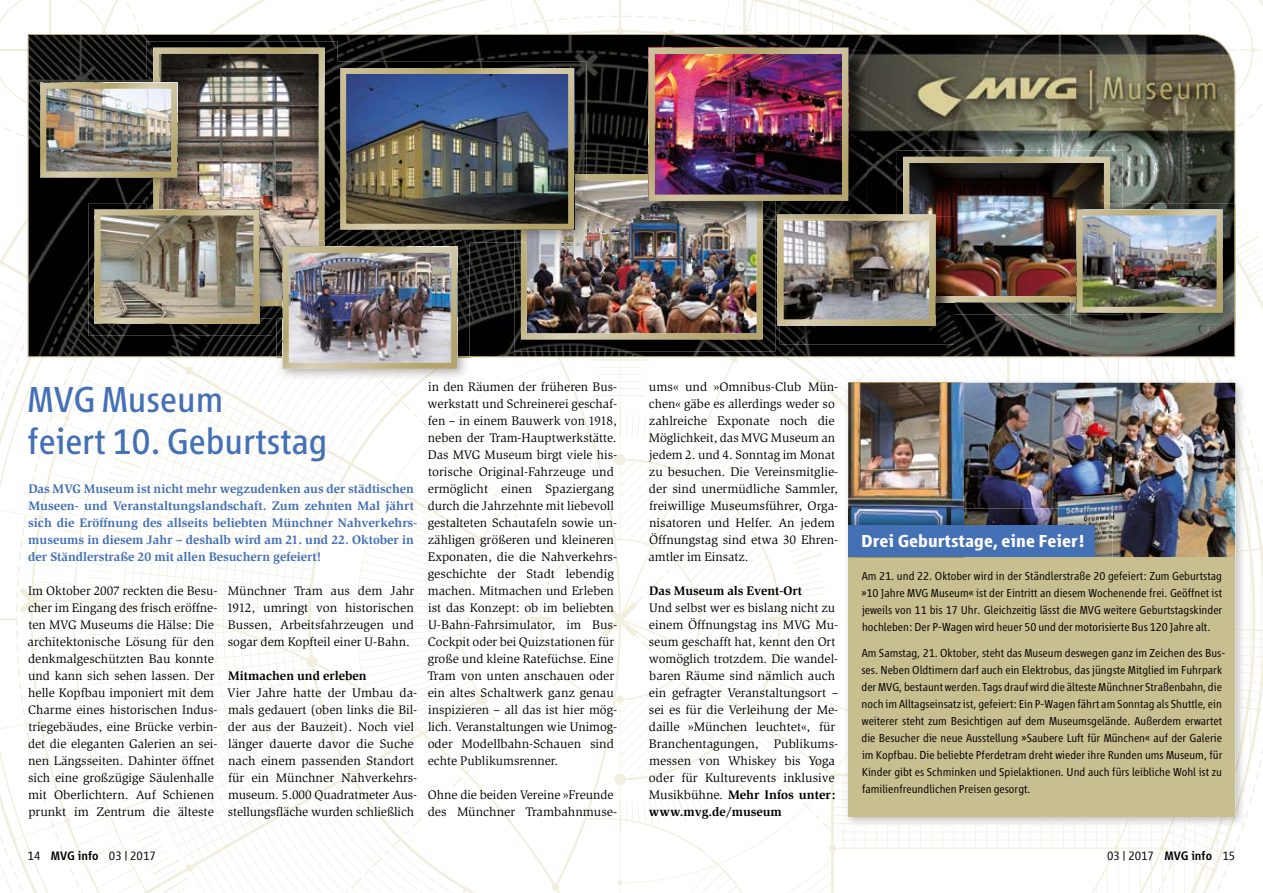
<style>
.page{position:relative;width:1263px;height:893px;background:#fff}
.page>*{position:absolute;margin:0;border:0;box-sizing:border-box;transform-origin:0 0}
.t1{font:37.5px/42px "Vialog LT";color:#4470b6}
.t2{font:700 18px "Vialog LT";color:#fff}
.t3{font:12.75px/17px "Slimbach";color:#000}
.t4{font:700 12.75px/17px "Slimbach";color:#4470b6}
.t5{font:700 12.75px "Slimbach";color:#000}
.t6{font:300 12.75px "Vialog LT";color:#000}
.t7{font:300 12px/17px "Vialog";color:#000;text-align:justify}
.s1{font-weight:500}
.s2{font-weight:700}
</style>
<div class="page">
<img style="left:0;top:0;width:1263px;height:893px">
<div style="left:848px;top:383px;width:387px;height:433px;background:#c8bf90"></div>
<img style="left:963px;top:383px;width:272px;height:174px">
<img style="left:848px;top:383px;width:115px;height:125px">
<img style="left:963px;top:508px;width:150px;height:49px">
<img style="left:848px;top:508px;width:115px;height:17px">
<div style="left:848px;top:525px;width:247px;height:32px;background:#4470b6"></div>
<h1 class="t1" style="left:28px;top:379px;width:301px">MVG Museum<br>feiert 10. Geburtstag</h1>
<p class="t4" style="left:28px;top:480px;width:391px">Das MVG Museum ist nicht mehr wegzudenken aus der städtischen Museen- und Veranstaltungslandschaft. Zum zehnten Mal jährt sich die Eröffnung des allseits beliebten Münchner Nahverkehrs&shy;museums in diesem Jahr – deshalb wird am 21. und 22. Oktober in der Ständlerstraße 20 mit allen Besuchern gefeiert!</p>
<p class="t3" style="left:28px;top:583px;width:191px">Im Oktober 2007 reckten die Besu&shy;cher im Eingang des frisch eröffne&shy;ten MVG Museums die Hälse: Die architektonische Lösung für den denkmalgeschützten Bau konnte und kann sich sehen lassen. Der helle Kopfbau imponiert mit dem<br>Charme eines historischen Indus&shy;triegebäudes, eine Brücke verbin&shy;det die eleganten Galerien an sei&shy;nen Längsseiten. Dahinter öffnet sich eine großzügige Säulenhalle mit Oberlichtern. Auf Schienen prunkt im Zentrum die älteste</p>
<p class="t3" style="left:227px;top:583px;width:189px;text-align:justify">Münchner Tram aus dem Jahr 1912, umringt von historischen Bussen, Arbeitsfahrzeu gen und sogar dem Kopfteil einer U-Bahn.</p>
<p class="t5" style="left:228px;top:668px;width:140px">Mitmachen und erleben</p>
<p class="t3" style="left:227px;top:685px;width:192px">Vier Jahre hatte der Umbau da&shy;mals gedauert (oben links die Bil&shy;der aus der Bauzeit). Noch viel länger dauerte davor die Suche nach einem passenden Standort für ein Münchner Nahverkehrs&shy;museum. 5.000 Quadratmeter Aus&shy;stellungsfläche wurden schließlich</p>
<p class="t3" style="left:427px;top:379px;width:191px">in den Räumen der früheren Bus&shy;werkstatt und Schreinerei geschaf&shy;fen – in einem Bauwerk von 1918, neben der Tram-Hauptwerkstätte.<br>Das MVG Museum birgt viele his&shy;torische Original-Fahrzeuge und ermöglicht einen Spaziergang durch die Jahrzehnte mit liebevoll gestalteten Schautafeln sowie un&shy;zähligen größeren und kleineren<br>Exponaten, die die Nahverkehrs&shy;geschichte der Stadt lebendig machen. Mitmachen und Erleben ist das Konzept: ob im beliebten<br>U-Bahn-Fahrsimu lator, im Bus-<br>Cockpit oder bei Quizstationen für große und kleine Ratefüchse. Eine<br>Tram von unten anschauen oder ein altes Schaltwerk ganz genau inspi zieren – all das ist hier mög&shy;lich. Veranstaltungen wie Uni mog&shy;oder Modellbahn-Schauen sind echte Publikumsrenner.</p>
<p class="t3" style="left:428px;top:787px;width:191px">Ohne die beiden Vereine »Freunde des Münchner Trambahnmuse-</p>
<p class="t6" style="left:28px;top:849px;width:130px">14 <span class="s1">MVG info</span> 03 | 2017</p>
<p class="t3" style="left:648px;top:379px;width:191px">ums« und »Omnibus-Club Mün&shy;chen« gäbe es allerdings weder so zahlreiche Exponate noch die<br>Möglichkeit, das MVG Museum an jedem 2. und 4. Sonntag im Monat zu besuchen. Die Vereinsmitglie&shy;der sind unermüdliche Sammler, freiwillige Museumsführer, Orga&shy;nisatoren und Helfer. An jedem<br>Öffnungstag sind etwa 30 Ehren&shy;amtler im Einsatz.</p>
<p class="t5" style="left:649px;top:583px;width:154px">Das Museum als Event-Ort</p>
<p class="t3" style="left:649px;top:600px;width:191px">Und selbst wer es bislang nicht zu einem Öffnungstag ins MVG Mu&shy;seum geschafft hat, kennt den Ort womöglich trotzdem. Die wandel&shy;baren Räume sind nämlich auch ein gefragter Veranstaltungsort – sei es für die Verleihung der Me&shy;daille »München leuchtet«, für<br>Branchentagungen, Publikums&shy;messen von Whiskey bis Yoga oder für Kulturevents inklusive<br>Musikbühne. <span class="s2">Mehr Infos unter: www.mvg.de/museum</span></p>
<h2 class="t2" style="left:861px;top:531px;width:225px">Drei Geburtstage, eine Feier!</h2>
<p class="t7" style="left:861px;top:568px;width:362px">Am 21. und 22. Oktober wird in der Ständlerstraße 20 gefeiert: Zum Geburtstag »10 Jahre MVG Museum« ist der Eintritt an diesem Wochenende frei. Geöffnet ist jeweils von 11 bis 17 Uhr. Gleichzeitig lässt die MVG weitere Geburtstagskinder hochleben: Der P-Wagen wird heuer 50 und der motorisierte Bus 120 Jahre alt.</p>
<p class="t7" style="left:861px;top:644px;width:365px;text-align:left">Am Samstag, 21. Oktober, steht das Museum deswegen ganz im Zeichen des Bus&shy;ses. Neben Oldtimern darf auch ein Elektrobus, das jüngste Mitglied im Fuhrpark der MVG, bestaunt werden. Tags drauf wird die älteste Münchner Straßenbahn, die noch im Alltagseinsatz ist, gefeiert: Ein P-Wagen fährt am Sonntag als Shuttle, ein weiterer steht zum Besichtigen auf dem Museumsgelände. Außerdem erwartet die Besucher die neue Ausstellung »Saubere Luft für München« auf der Galerie im Kopfbau. Die beliebte Pferdetram dreht wieder ihre Runden ums Museum, für Kinder gibt es Schminken und Spiel aktionen. Und auch fürs leibliche Wohl ist zu familienfreundlichen Preisen gesorgt.</p>
<p class="t6" style="left:1107px;top:849px;width:130px">03 | 2017 <span class="s1">MVG info</span> 15</p>
</div>
